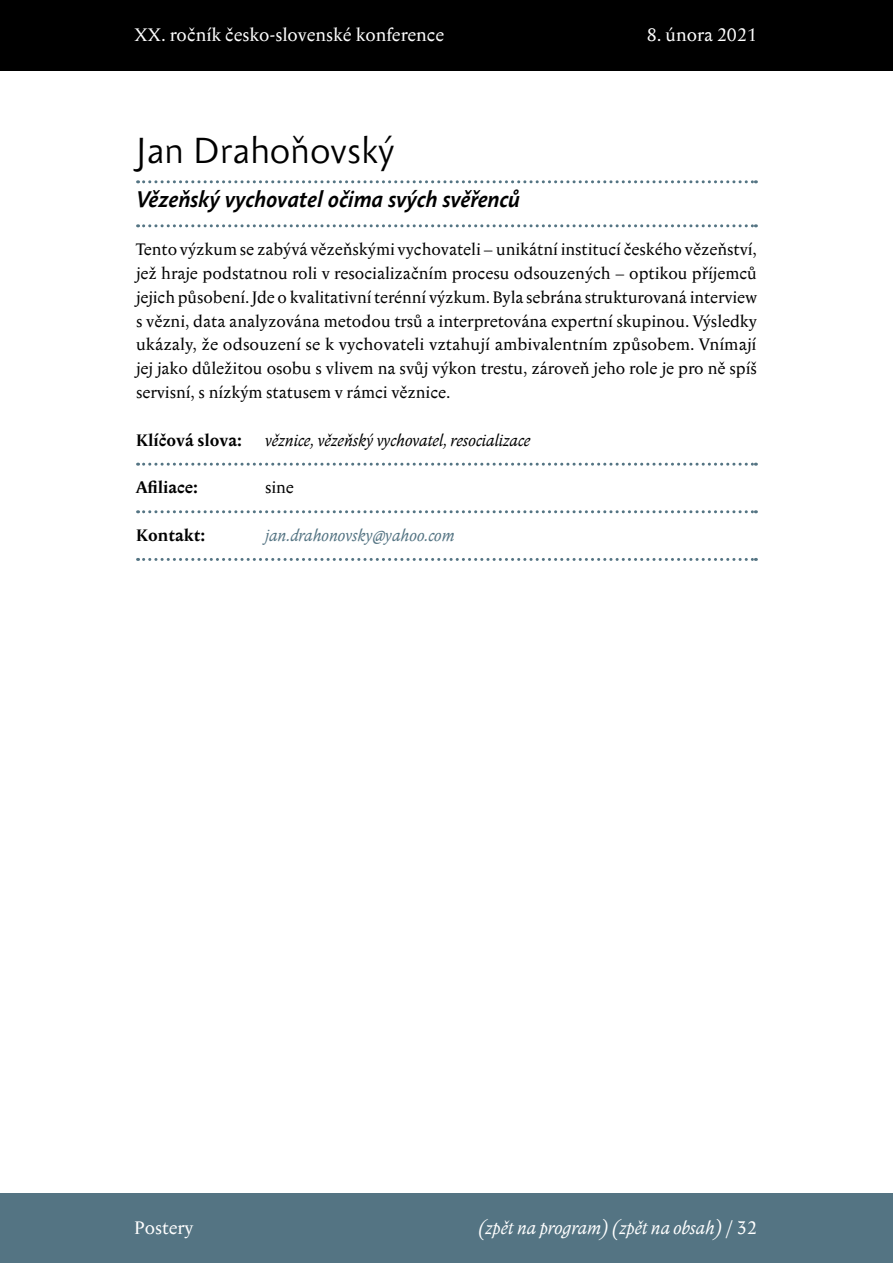
<style>
.page{position:relative;width:893px;height:1263px;background:#fff}
.page>*{position:absolute;margin:0;border:0;box-sizing:border-box;transform-origin:0 0}
.H2_článek_obsah{font:36px "Anselm Sans";color:#000}
.H3_článek{font:italic 700 22.5px "Anselm Sans";color:#000}
.t1{font:18px "Anselm Serif";color:#fff}
.t2{font:italic 18px "Anselm Serif";color:#fff}
.normal_příspěvky{font:16.5px/23.9px "Anselm Serif";color:#000;text-align:justify}
.grant{font:italic 16.5px "Anselm Serif";color:#000}
.grant-2{font:700 16.5px "Anselm Serif";color:#000}
.grant-3{font:italic 16.5px "Anselm Serif";color:#547483}
.grant-4{font:16.5px "Anselm Serif";color:#000}
.s1{font-style:normal}
</style>
<div class="page">
<div style="left:0;top:0;width:893px;height:70px;background:#000"></div>
<div style="left:0;top:1194px;width:893px;height:69px;background:#547483"></div>
<svg style="left:138px;top:180px;width:618px;height:3px"></svg>
<svg style="left:138px;top:224px;width:618px;height:3px"></svg>
<svg style="left:138px;top:463px;width:618px;height:3px"></svg>
<svg style="left:138px;top:510px;width:618px;height:3px"></svg>
<svg style="left:138px;top:558px;width:618px;height:3px"></svg>
<p class="t1" style="left:135px;top:22px;width:311px">XX. ročník česko‑slovenské konference</p>
<p class="t1" style="left:647px;top:22px;width:112px">8. února 2021</p>
<p class="H2_článek_obsah" style="left:136px;top:125px;width:260px">Jan Drahoňovský</p>
<p class="H3_článek" style="left:136px;top:184px;width:385px">Vězeňský vychovatel očima svých svěřenců</p>
<p class="normal_příspěvky" style="left:136px;top:237px;width:622px">Tento výzkum se zabývá vězeňskými vychovateli – unikátní institucí českého vězeňství, jež hraje podstatnou roli v resocializačním procesu odsouzených – optikou příjemců jejich působení. Jde o kvalitativní terénní výzkum. Byla sebrána strukturovaná interview s vězni, data analyzována metodou trsů a interpretována expertní skupinou. Výsledky ukázaly, že odsouzení se k vychovateli vztahují ambivalentním způsobem. Vnímají jej jako důležitou osobu s vlivem na svůj výkon trestu, zároveň jeho role je pro ně spíš servisní, s nízkým statusem v rámci věznice.</p>
<p class="grant-2" style="left:136px;top:428px;width:107px">Klíčová slova:</p>
<p class="grant" style="left:265px;top:428px;width:267px">věznice, vězeňský vychovatel, resocializace</p>
<p class="grant-2" style="left:136px;top:476px;width:63px">Afiliace:</p>
<p class="grant-4" style="left:265px;top:476px;width:30px">sine</p>
<p class="grant-2" style="left:136px;top:524px;width:71px">Kontakt:</p>
<p class="grant-3" style="left:265px;top:523px;width:191px">jan.drahonovsky@yahoo.com</p>
<p class="t1" style="left:135px;top:1215px;width:60px">Postery</p>
<p class="t2" style="left:478px;top:1215px;width:280px">(zpět na program) (zpět na obsah) <span class="s1">/ 32</span></p>
</div>
